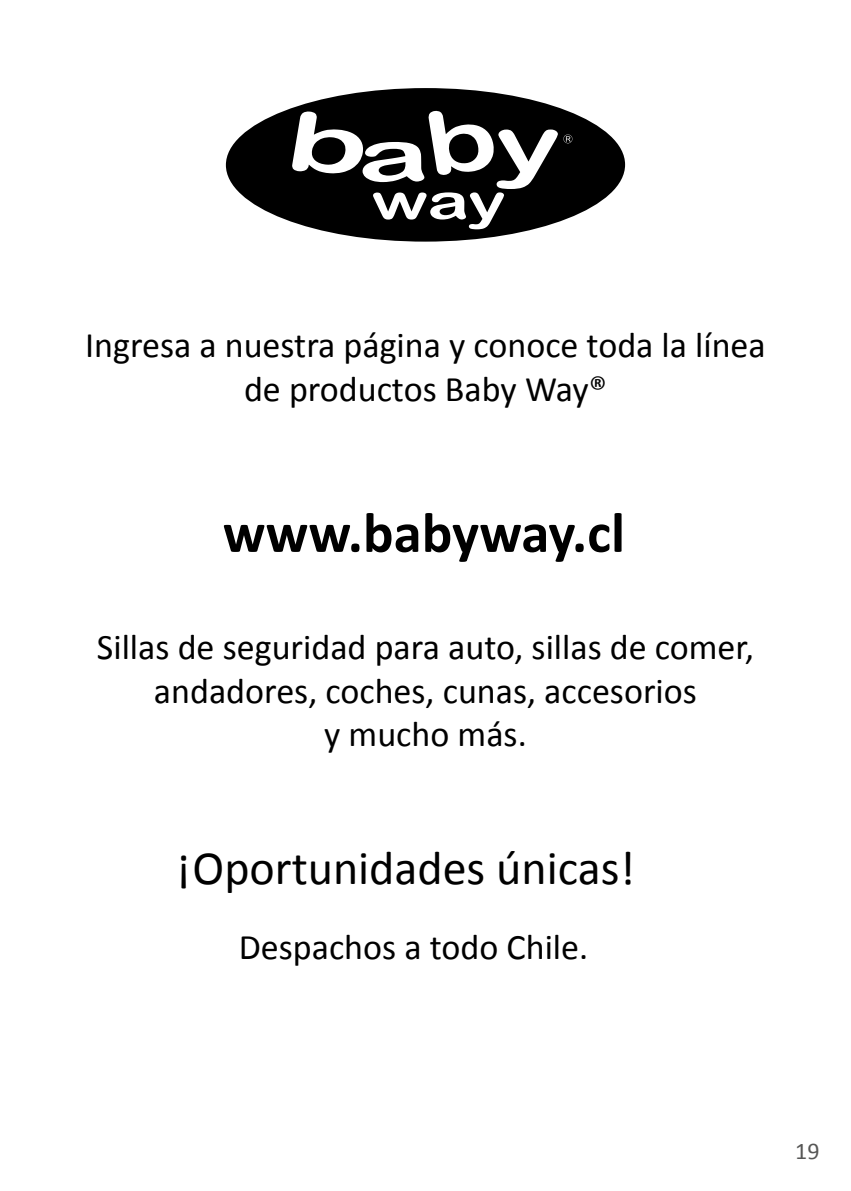
<style>
.page{position:relative;width:851px;height:1191px;background:#fff}
.page>*{position:absolute;margin:0;border:0;box-sizing:border-box;transform-origin:0 0}
.t1{font:700 57px "Calibri";color:#000}
.t2{font:48px "Calibri";color:#000}
.t3{font:36px/43.2px "Calibri";color:#000;text-align:center}
.t4{font:24px "Calibri";color:#575756}
</style>
<div class="page">
<div style="left:224px;top:86px;width:402px;height:157px;background:#000;border-radius:50%"></div>
<svg style="left:292px;top:111px;width:280px;height:118px"></svg>
<p class="t3" style="left:85px;top:324px;width:682px">Ingresa a nuestra página y conoce toda la línea de productos Baby Way®</p>
<h1 class="t1" style="left:223px;top:496px;width:403px">www.babyway.cl</h1>
<p class="t3" style="left:97px;top:626px;width:658px">Sillas de seguridad para auto, sillas de comer, andadores, coches, cunas, accesorios<br>y mucho más.</p>
<h2 class="t2" style="left:177px;top:837px;width:459px">¡Oportunidades únicas!</h2>
<p class="t3" style="left:239px;top:925px;width:351px">Despachos a todo Chile.</p>
<p class="t4" style="left:795px;top:1135px;width:26px">19</p>
</div>
